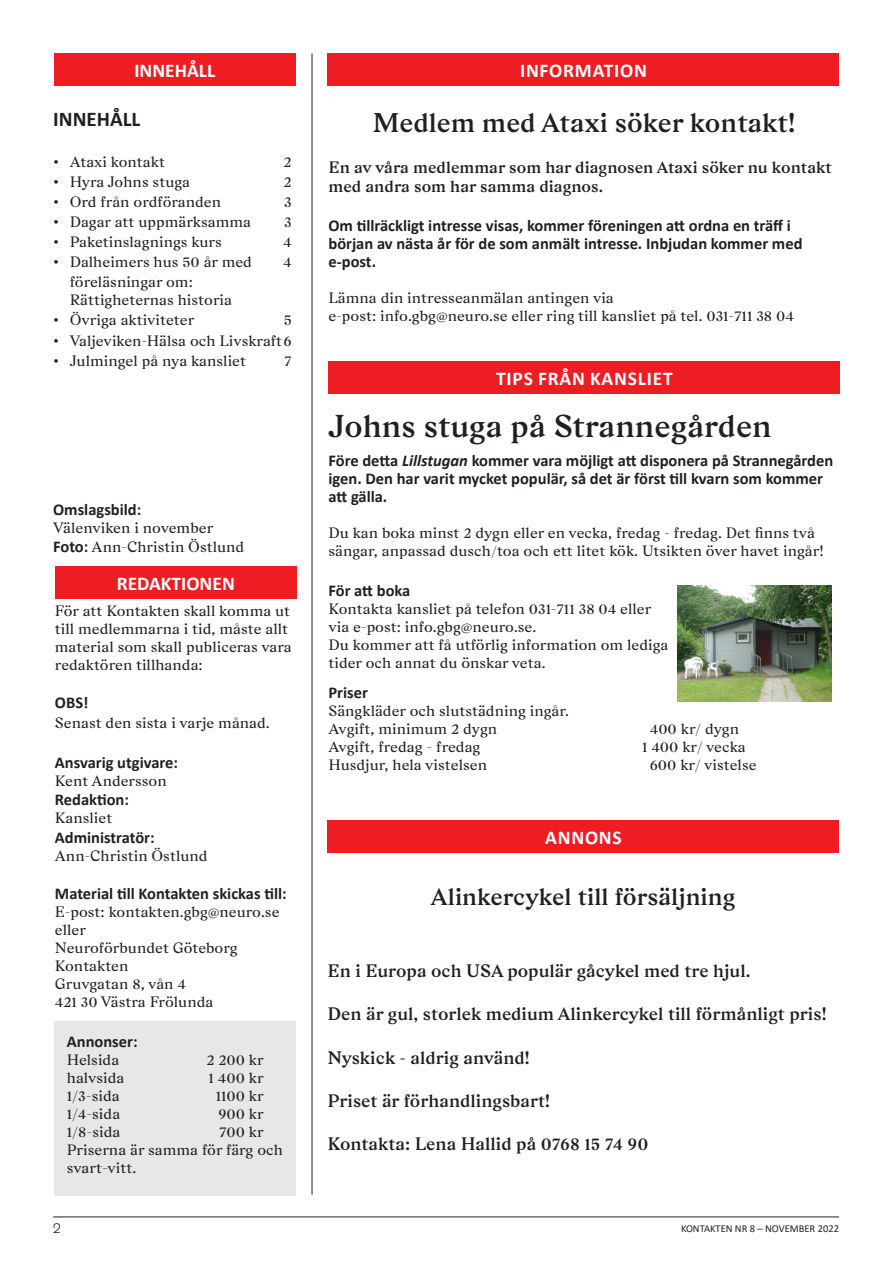
<style>
.page{position:relative;width:893px;height:1263px;background:#fff}
.page>*{position:absolute;margin:0;border:0;box-sizing:border-box;transform-origin:0 0}
.t1{font:600 31.5px "Gza";color:#231f20}
.List_Paragraph{font:600 27px "Gza";color:#231f20}
.t2{font:600 24px "Gza";color:#231f20}
.t3{font:700 21px "Calibri";color:#231f20}
.t4{font:700 19.5px "Calibri";letter-spacing:.04em;color:#fff}
.t5{font:700 19.5px "Calibri";color:#fff}
.t6{font:600 18px "Gza";color:#231f20}
.List_Paragraph-2{font:700 16.5px/18px "Calibri";color:#231f20}
.List_Paragraph-3{font:600 16.5px/19.5px "Gza";color:#231f20}
.List_Paragraph-4{font:15px/18px "Gza";color:#231f20}
.t7{font:300 13.5px "Akzidenz Grotesk";color:#231f20}
.t8{font:10.5px "Calibri";color:#231f20}
.s1{font-family:"Calibri";font-weight:700;font-size:16.5px}
.s2{font-style:italic}
</style>
<div class="page">
<hr style="left:53px;top:1217px;width:786px;height:1px;background:#231f20">
<hr style="left:312px;top:54px;width:1px;height:1140px;background:#231f20">
<div style="left:54px;top:53px;width:242px;height:33px;background:#ee1d23"></div>
<div style="left:55px;top:566px;width:242px;height:33px;background:#ee1d23"></div>
<div style="left:54px;top:1021px;width:242px;height:174px;background:#e6e7e9"></div>
<div style="left:328px;top:361px;width:512px;height:33px;background:#ee1d23"></div>
<div style="left:328px;top:54px;width:511px;height:32px;background:#ee1d23"></div>
<img style="left:677px;top:586px;width:155px;height:116px">
<div style="left:328px;top:820px;width:511px;height:33px;background:#ee1d23"></div>
<p class="t5" style="left:134px;top:57px;width:83px">INNEHÅLL</p>
<p class="t3" style="left:53px;top:104px;width:89px">INNEHÅLL</p>
<p class="List_Paragraph-4" style="left:53px;top:152px;width:113px">• Ataxi kontakt</p>
<p class="List_Paragraph-4" style="left:284px;top:152px;width:10px">2</p>
<p class="List_Paragraph-4" style="left:53px;top:172px;width:138px">• Hyra Johns stuga</p>
<p class="List_Paragraph-4" style="left:284px;top:172px;width:10px">2</p>
<p class="List_Paragraph-4" style="left:53px;top:192px;width:169px">• Ord från ordföranden</p>
<p class="List_Paragraph-4" style="left:284px;top:192px;width:9px">3</p>
<p class="List_Paragraph-4" style="left:53px;top:212px;width:199px">• Dagar att uppmärksamma</p>
<p class="List_Paragraph-4" style="left:284px;top:212px;width:9px">3</p>
<p class="List_Paragraph-4" style="left:53px;top:232px;width:170px">• Paketinslagnings kurs</p>
<p class="List_Paragraph-4" style="left:283px;top:232px;width:10px">4</p>
<p class="List_Paragraph-4" style="left:53px;top:253px;width:200px">• Dalheimers hus 50 år med</p>
<p class="List_Paragraph-4" style="left:283px;top:253px;width:10px">4</p>
<p class="List_Paragraph-4" style="left:70px;top:273px;width:164px">föreläsningar om:<br>Rättigheternas historia</p>
<p class="List_Paragraph-4" style="left:53px;top:311px;width:143px">• Övriga aktiviteter</p>
<p class="List_Paragraph-4" style="left:284px;top:311px;width:10px">5</p>
<p class="List_Paragraph-4" style="left:53px;top:331px;width:240px">• Valjeviken-Hälsa och Livskraft6</p>
<p class="List_Paragraph-4" style="left:53px;top:351px;width:194px">• Julmingel på nya kansliet</p>
<p class="List_Paragraph-4" style="left:284px;top:351px;width:9px">7</p>
<p class="List_Paragraph-2" style="left:53px;top:500px;width:90px">Omslagsbild:</p>
<p class="List_Paragraph-4" style="left:53px;top:518px;width:162px">Välenviken i november</p>
<p class="List_Paragraph-4" style="left:53px;top:538px;width:193px"><span class="s1">Foto:</span> Ann-Christin Östlund</p>
<p class="t5" style="left:117px;top:569px;width:120px">REDAKTIONEN</p>
<p class="List_Paragraph-4" style="left:55px;top:602px;width:238px">För att Kontakten skall komma ut till medlemmarna i tid, måste allt material som skall publiceras vara redaktören tillhanda:</p>
<p class="List_Paragraph-2" style="left:55px;top:693px;width:35px">OBS!</p>
<p class="List_Paragraph-4" style="left:55px;top:713px;width:216px">Senast den sista i varje månad.</p>
<p class="List_Paragraph-2" style="left:55px;top:753px;width:125px">Ansvarig utgivare:</p>
<p class="List_Paragraph-4" style="left:55px;top:771px;width:113px">Kent Andersson</p>
<p class="List_Paragraph-2" style="left:55px;top:791px;width:76px">Redaktion:</p>
<p class="List_Paragraph-4" style="left:55px;top:809px;width:59px">Kansliet</p>
<p class="List_Paragraph-2" style="left:55px;top:828px;width:101px">Administratör:</p>
<p class="List_Paragraph-4" style="left:55px;top:846px;width:154px">Ann-Christin Östlund</p>
<p class="List_Paragraph-2" style="left:55px;top:884px;width:233px">Material till Kontakten skickas till:</p>
<p class="List_Paragraph-4" style="left:55px;top:902px;width:226px">E-post: kontakten.gbg@neuro.se</p>
<p class="List_Paragraph-4" style="left:55px;top:920px;width:33px">eller</p>
<p class="List_Paragraph-4" style="left:55px;top:938px;width:184px">Neuroförbundet Göteborg</p>
<p class="List_Paragraph-4" style="left:55px;top:956px;width:75px">Kontakten</p>
<p class="List_Paragraph-4" style="left:55px;top:974px;width:160px">Gruvgatan 8, vån 4<br>421 30 Västra Frölunda</p>
<p class="List_Paragraph-2" style="left:67px;top:1032px;width:72px">Annonser:</p>
<p class="List_Paragraph-4" style="left:67px;top:1050px;width:54px">Helsida</p>
<p class="List_Paragraph-4" style="left:206px;top:1050px;width:59px">2 200 kr</p>
<p class="List_Paragraph-4" style="left:67px;top:1068px;width:59px">halvsida</p>
<p class="List_Paragraph-4" style="left:209px;top:1068px;width:57px">1 400 kr</p>
<p class="List_Paragraph-4" style="left:67px;top:1086px;width:54px">1/3-sida</p>
<p class="List_Paragraph-4" style="left:216px;top:1086px;width:49px">1100 kr</p>
<p class="List_Paragraph-4" style="left:67px;top:1104px;width:55px">1/4-sida</p>
<p class="List_Paragraph-4" style="left:218px;top:1104px;width:47px">900 kr</p>
<p class="List_Paragraph-4" style="left:67px;top:1122px;width:55px">1/8-sida</p>
<p class="List_Paragraph-4" style="left:219px;top:1122px;width:46px">700 kr</p>
<p class="List_Paragraph-4" style="left:67px;top:1140px;width:218px">Priserna är samma för färg och svart-vitt.</p>
<p class="t4" style="left:520px;top:57px;width:128px">INFORMATION</p>
<p class="List_Paragraph" style="left:373px;top:105px;width:424px">Medlem med Ataxi söker kontakt!</p>
<p class="List_Paragraph-3" style="left:328px;top:157px;width:505px">En av våra medlemmar som har diagnosen Ataxi söker nu kontakt med andra som har samma diagnos.</p>
<p class="List_Paragraph-2" style="left:328px;top:217px;width:476px">Om tillräckligt intresse visas, kommer föreningen att ordna en träff i början av nästa år för de som anmält intresse. Inbjudan kommer med e-post.</p>
<p class="List_Paragraph-4" style="left:328px;top:289px;width:467px">Lämna din intresseanmälan antingen via<br>e-post: info.gbg@neuro.se eller ring till kansliet på tel. 031-711 38 04</p>
<p class="t4" style="left:496px;top:364px;width:178px">TIPS FRÅN KANSLIET</p>
<p class="t1" style="left:328px;top:405px;width:445px">Johns stuga på Strannegården</p>
<p class="List_Paragraph-2" style="left:328px;top:451px;width:506px">Före detta <span class="s2">Lillstugan</span> kommer vara möjligt att disponera på Strannegården igen. Den har varit mycket populär, så det är först till kvarn som kommer att gälla.</p>
<p class="List_Paragraph-4" style="left:328px;top:524px;width:497px">Du kan boka minst 2 dygn eller en vecka, fredag - fredag. Det finns två sängar, anpassad dusch/toa och ett litet kök. Utsikten över havet ingår!</p>
<p class="List_Paragraph-2" style="left:328px;top:581px;width:83px">För att boka</p>
<p class="List_Paragraph-4" style="left:328px;top:599px;width:324px">Kontakta kansliet på telefon 031-711 38 04 eller via e-post: info.gbg@neuro.se.</p>
<p class="List_Paragraph-4" style="left:328px;top:635px;width:341px">Du kommer att få utförlig information om lediga tider och annat du önskar veta.</p>
<p class="List_Paragraph-2" style="left:328px;top:684px;width:41px">Priser</p>
<p class="List_Paragraph-4" style="left:328px;top:702px;width:242px">Sängkläder och slutstädning ingår.</p>
<p class="List_Paragraph-4" style="left:328px;top:720px;width:170px">Avgift, minimum 2 dygn</p>
<p class="List_Paragraph-4" style="left:650px;top:720px;width:91px">400 kr/ dygn</p>
<p class="List_Paragraph-4" style="left:328px;top:738px;width:153px">Avgift, fredag - fredag</p>
<p class="List_Paragraph-4" style="left:642px;top:738px;width:105px">1 400 kr/ vecka</p>
<p class="List_Paragraph-4" style="left:328px;top:756px;width:160px">Husdjur, hela vistelsen</p>
<p class="List_Paragraph-4" style="left:650px;top:756px;width:108px">600 kr/ vistelse</p>
<p class="t4" style="left:545px;top:823px;width:78px">ANNONS</p>
<p class="t2" style="left:431px;top:881px;width:306px">Alinkercykel till försäljning</p>
<p class="t6" style="left:327px;top:959px;width:424px">En i Europa och USA populär gåcykel med tre hjul.</p>
<p class="t6" style="left:327px;top:1002px;width:501px">Den är gul, storlek medium Alinkercykel till förmånligt pris!</p>
<p class="t6" style="left:327px;top:1045px;width:204px">Nyskick - aldrig använd!</p>
<p class="t6" style="left:327px;top:1088px;width:224px">Priset är förhandlingsbart!</p>
<p class="t6" style="left:327px;top:1132px;width:323px">Kontakta: Lena Hallid på 0768 15 74 90</p>
<p class="t7" style="left:53px;top:1220px;width:9px">2</p>
<p class="t8" style="left:681px;top:1221px;width:159px">KONTAKTEN NR 8 – NOVEMBER 2022</p>
</div>
